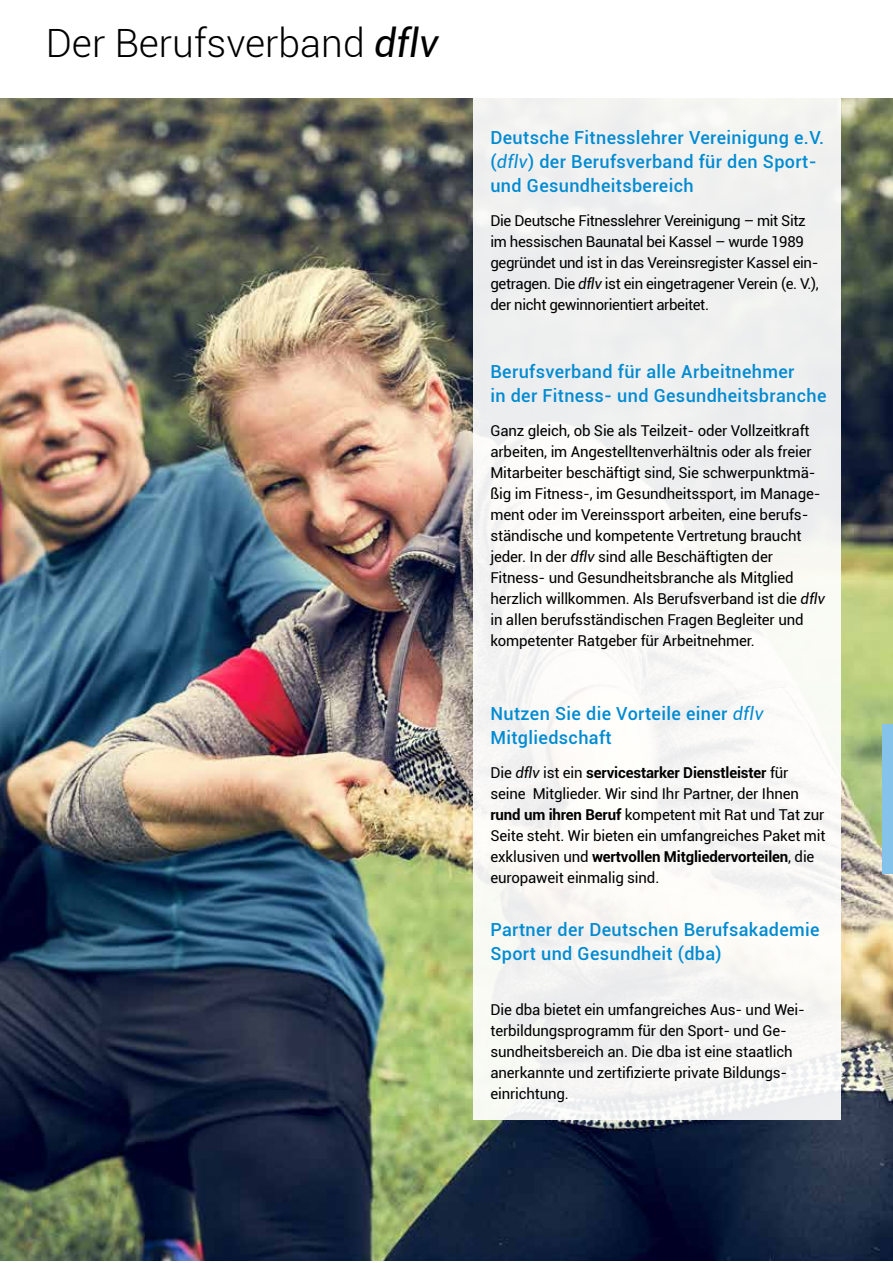
<style>
.page{position:relative;width:893px;height:1263px;background:#fff}
.page>*{position:absolute;margin:0;border:0;box-sizing:border-box;transform-origin:0 0}
.t1{font:300 39px "Roboto";color:#000}
.t2{font:500 18px/24px "Roboto";letter-spacing:.02em;color:#008bd2}
.t3{font:15px/21px "Roboto";letter-spacing:-.01em;color:#000}
.s1{font-weight:400;font-style:italic}
.s2{font-style:italic}
.s3{font-weight:700}
</style>
<div class="page">
<img style="left:0;top:98px;width:893px;height:1163px">
<div style="left:473px;top:88px;width:367px;height:1032px;background:#f4f4f2"></div>
<div style="left:882px;top:724px;width:11px;height:150px;background:#86c3eb"></div>
<h1 class="t1" style="left:46px;top:16px;width:394px">Der Berufsverband <span class="s1">dflv</span></h1>
<p class="t2" style="left:490px;top:125px;width:335px">Deutsche Fitnesslehrer Vereinigung e.V. (<span class="s1">dflv</span>) der Berufsverband für den Sport&shy;und Gesundheitsbereich</p>
<p class="t3" style="left:490px;top:209px;width:330px">Die Deutsche Fitnesslehrer Vereinigung – mit Sitz im hessischen Baunatal bei Kassel – wurde 1989 gegründet und ist in das Vereinsregister Kassel ein&shy;getragen. Die <span class="s2">dflv</span> ist ein eingetragener Verein (e. V.), der nicht gewinnorientiert arbeitet.</p>
<p class="t2" style="left:490px;top:359px;width:338px">Berufsverband für alle Arbeitnehmer<br>in der Fitness- und Gesundheitsbranche</p>
<p class="t3" style="left:490px;top:419px;width:336px">Ganz gleich, ob Sie als Teilzeit- oder Vollzeitkraft arbeiten, im Angestelltenverhältnis oder als freier Mitarbeiter beschäftigt sind, Sie schwerpunktmä&shy;ßig im Fitness-, im Gesundheitssport, im Manage&shy;ment oder im Vereinssport arbeiten, eine berufs&shy;ständische und kompetente Vertretung braucht jeder. In der <span class="s2">dflv</span> sind alle Beschäftigten der Fitness- und Gesundheitsbranche als Mitglied herzlich willkommen. Als Berufsverband ist die <span class="s2">dflv </span>in allen berufsständischen Fragen Begleiter und kompetenter Ratgeber für Arbeitnehmer.</p>
<p class="t2" style="left:490px;top:701px;width:275px">Nutzen Sie die Vorteile einer <span class="s1">dflv<br></span>Mitgliedschaft</p>
<p class="t3" style="left:490px;top:761px;width:337px">Die <span class="s2">dflv</span> ist ein <span class="s3">servicestarker Dienstleister</span> für seine Mitglieder. Wir sind Ihr Partner, der Ihnen <span class="s3">rund um ihren Beruf</span> kompetent mit Rat und Tat zur Seite steht. Wir bieten ein umfangreiches Paket mit exklusiven und <span class="s3">wertvollen Mitgliedervorteilen</span>, die europaweit einmalig sind.</p>
<p class="t2" style="left:490px;top:917px;width:331px">Partner der Deutschen Berufsakademie<br>Sport und Gesundheit (dba)</p>
<p class="t3" style="left:490px;top:998px;width:316px">Die dba bietet ein umfangreiches Aus- und Wei&shy;terbildungsprogramm für den Sport- und Ge&shy;sundheitsbereich an. Die dba ist eine staatlich anerkannte und zertifizierte private Bildungs&shy;einrichtung.</p>
</div>
